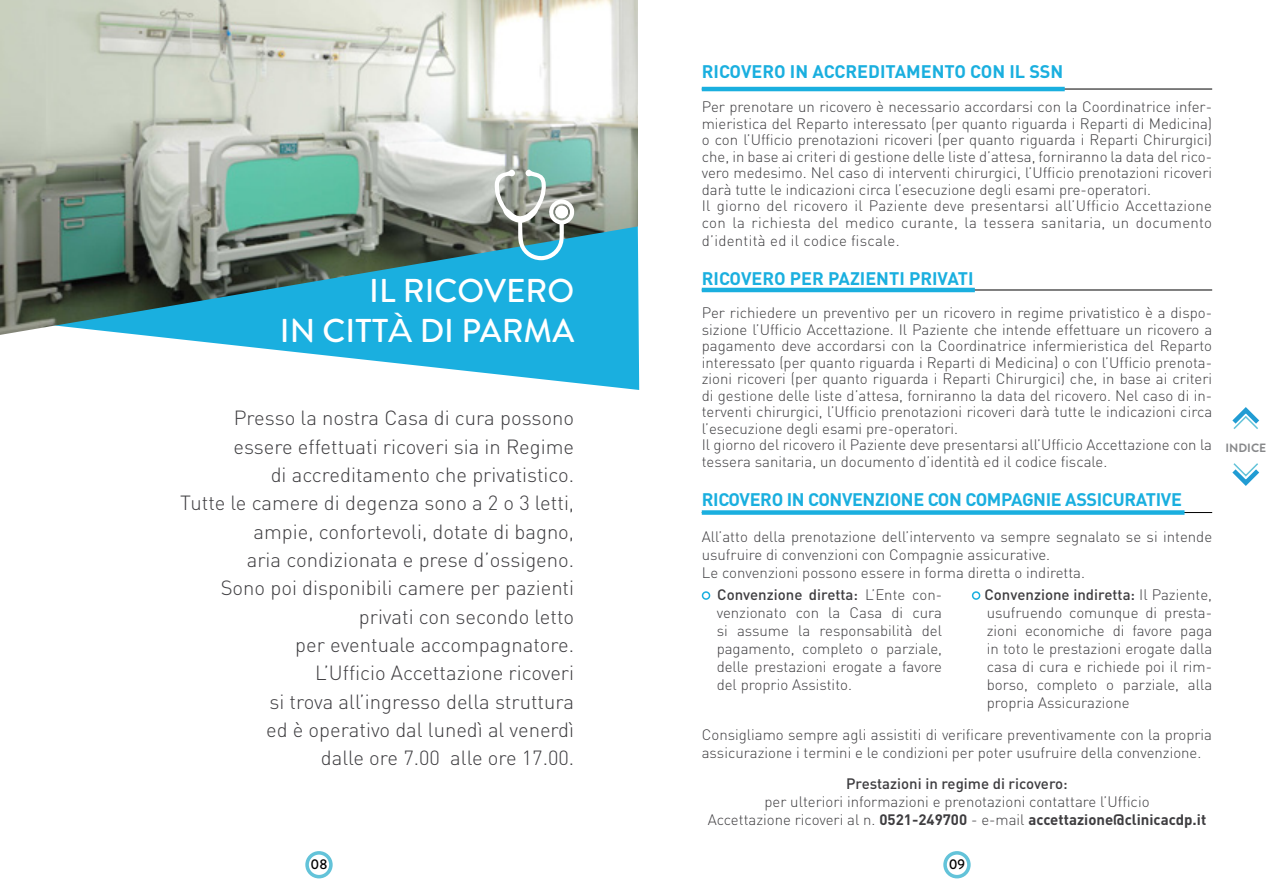
<style>
.page{position:relative;width:1276px;height:893px;background:#fff}
.page>*{position:absolute;margin:0;border:0;box-sizing:border-box;transform-origin:0 0}
.t1{font:500 33px/39.6px "Hv D Trial Brandon Grotesque";color:#fff;text-align:right}
.t2{font:300 20.25px/28.3px "DIN Pro";color:#3e3d40;text-align:right}
.t3{font:700 18px "DIN Pro";color:#1aafdf}
.t4{font:700 18px "DIN Pro";letter-spacing:-.02em;color:#1aafdf}
.t5{font:300 15px/16.5px "DIN Pro";color:#3e3d40}
.t6{font:500 15px "DIN Pro";color:#3e3d40}
.t7{font:300 15px "DIN Pro";letter-spacing:.02em;color:#3e3d40}
.t8{font:500 14.1px "Hv D Trial Brandon Grotesque";color:#000}
.t9{font:700 12px "Hv D Trial Brandon Grotesque";color:#87888a}
.s1{font-family:"Montserrat"}
.s2{font-weight:500}
.s3{font-weight:700}
</style>
<div class="page">
<svg style="left:1232px;top:463px;width:28px;height:23px"></svg>
<svg style="left:1232px;top:407px;width:28px;height:22px"></svg>
<div style="left:943px;top:851px;width:27px;height:27px;border:4px solid #63c3d9;border-radius:50%"></div>
<div style="left:305px;top:851px;width:28px;height:27px;border:4px solid #63c3d9;border-radius:50%"></div>
<svg style="left:141px;top:252px;width:498px;height:138px"></svg>
<img style="left:0;top:0;width:638px;height:335px">
<svg style="left:494px;top:170px;width:81px;height:90px"></svg>
<div style="left:555px;top:206px;width:13px;height:12px;background:#fff;border-radius:50%"></div>
<hr style="left:702px;top:89px;width:510px;height:1px;background:#000">
<hr style="left:702px;top:87px;width:362px;height:4px;background:#1aafdf">
<hr style="left:702px;top:290px;width:510px;height:1px;background:#000">
<hr style="left:702px;top:512px;width:510px;height:1px;background:#000">
<hr style="left:702px;top:288px;width:273px;height:4px;background:#1aafdf">
<div style="left:702px;top:510px;width:482px;height:5px;background:#1aafdf"></div>
<div style="left:702px;top:591px;width:8px;height:9px;border:2px solid #1aafdf;border-radius:50%"></div>
<div style="left:972px;top:591px;width:8px;height:9px;border:2px solid #1aafdf;border-radius:50%"></div>
<h1 class="t1" style="left:280px;top:272px;width:296px">IL RICOVERO<br>IN CITT<span class="s1">À</span> DI PARMA</h1>
<p class="t2" style="left:180px;top:403px;width:395px">Presso la nostra Casa di cura possono essere effettuati ricoveri sia in Regime<br>di accreditamento che privatistico.<br>Tutte le camere di degenza sono a 2 o 3 letti, ampie, confortevoli, dotate di bagno,<br>aria condizionata e prese d’ossigeno.<br>Sono poi disponibili camere per pazienti privati con secondo letto<br>per eventuale accompagnatore.<br>L’Ufficio Accettazione ricoveri<br>si trova all’ingresso della struttura<br>ed è operativo dal lunedì al venerdì<br>dalle ore 7.00 alle ore 17.00.</p>
<p class="t3" style="left:702px;top:59px;width:363px">RICOVERO IN ACCREDITAMENTO CON IL SSN</p>
<p class="t5" style="left:702px;top:98px;width:512px">Per prenotare un ricovero è necessario accordarsi con la Coordinatrice infer&shy;mieristica del Reparto interessato (per quanto riguarda i Reparti di Medicina) o con l’Ufficio prenotazioni ricoveri (per quanto riguarda i Reparti Chirurgici) che, in base ai criteri di gestione delle liste d’attesa, forniranno la data del rico&shy;vero medesimo. Nel caso di interventi chirurgici, l’Ufficio prenotazioni ricoveri darà tutte le indicazioni circa l’esecuzione degli esami pre-operatori.<br>Il giorno del ricovero il Paziente deve presentarsi all’Ufficio Accettazione con la richiesta del medico curante, la tessera sanitaria, un documento</p>
<p class="t7" style="left:702px;top:230px;width:199px">d’identità ed il codice fiscale.</p>
<p class="t3" style="left:702px;top:266px;width:273px">RICOVERO PER PAZIENTI PRIVATI</p>
<p class="t5" style="left:702px;top:304px;width:512px">Per richiedere un preventivo per un ricovero in regime privatistico è a dispo&shy;sizione l’Ufficio Accettazione. Il Paziente che intende effettuare un ricovero a pagamento deve accordarsi con la Coordinatrice infermieristica del Reparto interessato (per quanto riguarda i Reparti di Medicina) o con l’Ufficio prenota&shy;zioni ricoveri (per quanto riguarda i Reparti Chirurgici) che, in base ai criteri di gestione delle liste d’attesa, forniranno la data del ricovero. Nel caso di in&shy;terventi chirurgici, l’Ufficio prenotazioni ricoveri darà tutte le indicazioni circa l’esecuzione degli esami pre-operatori.<br>Il giorno del ricovero il Paziente deve presentarsi all’Ufficio Accettazione con la tessera sanitaria, un documento d’identità ed il codice fiscale.</p>
<p class="t4" style="left:702px;top:487px;width:481px">RICOVERO IN CONVENZIONE CON COMPAGNIE ASSICURATIVE</p>
<p class="t5" style="left:702px;top:527px;width:512px;line-height:18px">All’atto della prenotazione dell’intervento va sempre segnalato se si intende usufruire di convenzioni con Compagnie assicurative.<br>Le convenzioni possono essere in forma diretta o indiretta.</p>
<p class="t5" style="left:716px;top:585px;width:227px;line-height:18px;text-align:justify"><span class="s2">Convenzione diretta:</span> L’Ente con&shy;venzionato con la Casa di cura si assume la responsabilità del pagamento, completo o parziale, delle prestazioni erogate a favore del proprio Assistito.</p>
<p class="t5" style="left:984px;top:585px;width:229px;line-height:18px;text-align:justify"><span class="s2">Convenzione indiretta:</span> Il Paziente, usufruendo comunque di presta&shy;zioni economiche di favore paga in toto le prestazioni erogate dalla casa di cura e richiede poi il rim&shy;borso, completo o parziale, alla propria Assicurazione</p>
<p class="t5" style="left:702px;top:725px;width:512px;line-height:18px">Consigliamo sempre agli assistiti di verificare preventivamente con la propria assicurazione i termini e le condizioni per poter usufruire della convenzione.</p>
<p class="t6" style="left:846px;top:773px;width:223px">Prestazioni in regime di ricovero:</p>
<p class="t5" style="left:707px;top:792px;width:500px;line-height:18px;text-align:center">per ulteriori informazioni e prenotazioni contattare l’Ufficio<br>Accettazione ricoveri al n. <span class="s3">0521-249700</span> - e-mail <span class="s3">accettazione@clinicacdp.it</span></p>
<p class="t8" style="left:310px;top:855px;width:18px">08</p>
<p class="t8" style="left:948px;top:855px;width:18px">09</p>
<p class="t9" style="left:1225px;top:439px;width:42px">INDICE</p>
</div>
